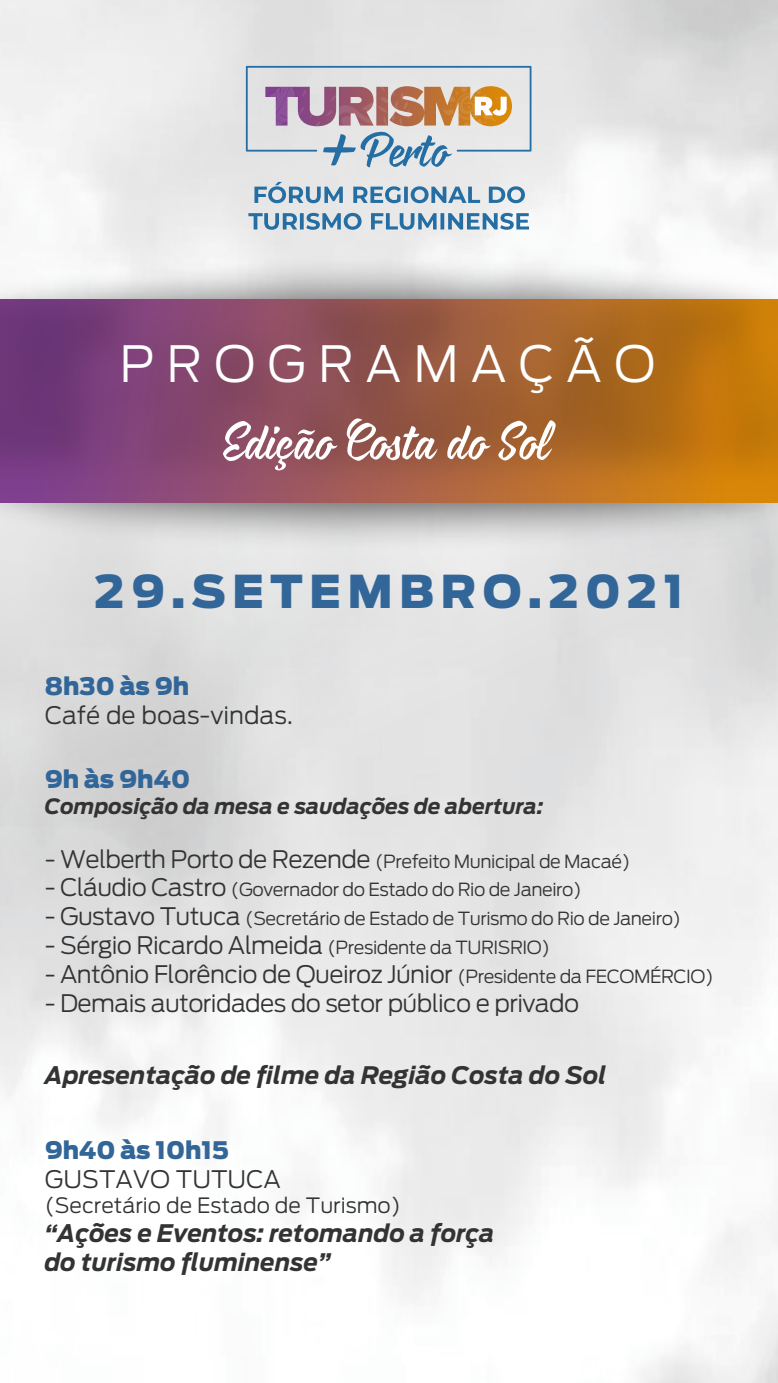
<style>
.page{position:relative;width:778px;height:1383px;background:#fff}
.page>*{position:absolute;margin:0;border:0;box-sizing:border-box;transform-origin:0 0}
.t1{font:55.8px "i Ciel Rukola";color:#fff}
.t2{font:300 49.5px "Antenna";letter-spacing:.24em;color:#fff}
.t3{font:900 45px "Antenna";letter-spacing:.14em;color:#336698}
.t4{font:300 24px "Antenna";letter-spacing:-.025em;color:#333}
.t5{font:italic 700 24px/28.8px "Antenna";color:#333}
.t6{font:300 24px "Antenna";color:#333}
.t7{font:900 24px "Antenna";color:#336698}
.t8{font:italic 700 21px "Antenna";color:#333}
.t9{font:300 21px "Antenna";color:#333}
.t10{font:300 18px "Antenna";letter-spacing:-.025em;color:#333}
.s1{font-size:24px}
.s2{font-size:18px}
</style>
<div class="page">
<img style="left:0;top:502px;width:778px;height:880px">
<svg style="left:248px;top:182px;width:281px;height:48px;background:#aac1d2"></svg>
<svg style="left:246px;top:66px;width:285px;height:101px;background:#c8bebe"></svg>
<img style="left:1px;top:502px;width:777px;height:50px">
<div style="left:0;top:299px;width:778px;height:203px;background:linear-gradient(to right,#793b99,#dd8a03)"></div>
<img style="left:0;top:299px;width:778px;height:196px">
<h2 class="t2" style="left:120px;top:334px;width:537px">PROGRAMAÇÃO</h2>
<h1 class="t1" style="left:222px;top:406px;width:329px">Edição Costa do Sol</h1>
<h3 class="t3" style="left:94px;top:565px;width:590px">29.SETEMBRO.2021</h3>
<h3 class="t7" style="left:45px;top:671px;width:146px">8h30 às 9h</h3>
<h3 class="t6" style="left:45px;top:700px;width:249px">Café de boas-vindas.</h3>
<h3 class="t7" style="left:45px;top:765px;width:147px">9h às 9h40</h3>
<p class="t8" style="left:45px;top:793px;width:500px">Composição da mesa e saudações de abertura:</p>
<p class="t10" style="left:45px;top:850px;width:587px"><span class="s1">- Welberth Porto de Rezende</span> (Prefeito Municipal de Macaé)</p>
<p class="t10" style="left:45px;top:879px;width:538px"><span class="s1">- Cláudio Castro</span> (Governador do Estado do Rio de Janeiro)</p>
<p class="t10" style="left:45px;top:908px;width:638px"><span class="s1">- Gustavo Tutuca</span> (Secretário de Estado de Turismo do Rio de Janeiro)</p>
<p class="t10" style="left:45px;top:936px;width:507px"><span class="s1">- Sérgio Ricardo Almeida</span> (Presidente da TURISRIO)</p>
<h3 class="t4" style="left:45px;top:959px;width:670px">- Antônio Florêncio de Queiroz Júnior <span class="s2">(Presidente da FECOMÉRCIO)</span></h3>
<h3 class="t4" style="left:45px;top:988px;width:536px">- Demais autoridades do setor público e privado</h3>
<h3 class="t5" style="left:45px;top:1060px;width:563px">Apresentação de filme da Região Costa do Sol</h3>
<h3 class="t7" style="left:45px;top:1136px;width:185px">9h40 às 10h15</h3>
<h3 class="t6" style="left:45px;top:1165px;width:238px">GUSTAVO TUTUCA</h3>
<p class="t9" style="left:45px;top:1193px;width:357px">(Secretário de Estado de Turismo)</p>
<h3 class="t5" style="left:45px;top:1219px;width:451px">“Ações e Eventos: retomando a força do turismo fluminense”</h3>
</div>
